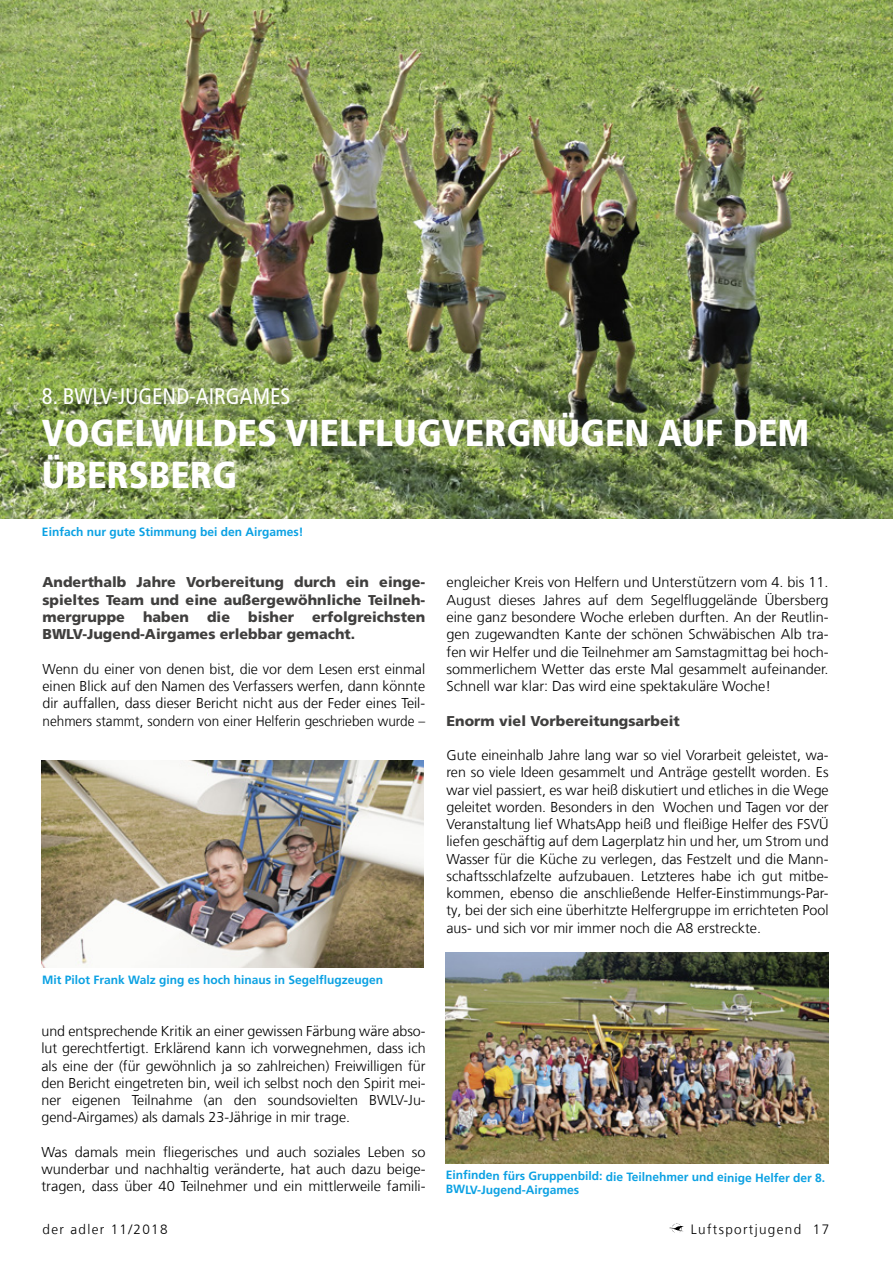
<style>
.page{position:relative;width:893px;height:1263px;background:#fff}
.page>*{position:absolute;margin:0;border:0;box-sizing:border-box;transform-origin:0 0}
.t1{font:900 condensed 37.5px/42px "Frutiger LT Com";color:#fff}
.t2{font:condensed 22.5px "Frutiger LT Com";color:#fff}
.t3{font:300 14.25px/17.2px "Frutiger LT Com";color:#000;text-align:justify}
.t4{font:900 14.25px/17.2px "Frutiger LT Com";color:#403f3e;text-align:justify}
.t5{font:300 13.5px "Frutiger LT Com";letter-spacing:.1em;color:#000}
.t6{font:700 12px/13.2px "Frutiger LT Com";color:#0ba1e3}
</style>
<div class="page">
<img style="left:669px;top:1223px;width:15px;height:10px">
<img style="left:0;top:0;width:893px;height:518px">
<img style="left:41px;top:760px;width:383px;height:207px">
<img style="left:446px;top:953px;width:382px;height:210px">
<h2 class="t2" style="left:42px;top:383px;width:250px">8. BWLV-JUGEND-AIRGAMES</h2>
<h1 class="t1" style="left:42px;top:412px;width:769px">VOGELWILDES VIELFLUGVERGNÜGEN AUF DEM<br>ÜBERSBERG</h1>
<p class="t6" style="left:42px;top:526px;width:263px">Einfach nur gute Stimmung bei den Airgames!</p>
<p class="t4" style="left:43px;top:575px;width:384px">Anderthalb Jahre Vorbereitung durch ein einge&shy;spieltes Team und eine außergewöhnliche Teilneh&shy;mergruppe</p>
<p class="t4" style="left:43px;top:609px;width:384px;text-indent:270px">erfolgreichsten<br>BWLV-Jugend-Airgames erlebbar gemacht.</p>
<p class="t3" style="left:43px;top:661px;width:384px">Wenn du einer von denen bist, die vor dem Lesen erst einmal einen Blick auf den Namen des Verfassers werfen, dann könnte dir auffallen, dass dieser Bericht nicht aus der Feder eines Teil&shy;nehmers stammt, sondern von einer Helferin geschrieben wurde –</p>
<p class="t4" style="left:143px;top:609px;width:47px">haben</p>
<p class="t4" style="left:207px;top:609px;width:24px">die</p>
<p class="t4" style="left:248px;top:609px;width:47px">bisher</p>
<p class="t6" style="left:42px;top:973px;width:342px">Mit Pilot Frank Walz ging es hoch hinaus in Segelflugzeugen</p>
<p class="t3" style="left:41px;top:1023px;width:386px">und entsprechende Kritik an einer gewissen Färbung wäre abso&shy;lut gerechtfertigt. Erklärend kann ich vorwegnehmen, dass ich als eine der (für gewöhnlich ja so zahlreichen) Freiwilligen für den Bericht eingetreten bin, weil ich selbst noch den Spirit mei&shy;ner eigenen Teilnahme (an den soundsovielten BWLV-Ju&shy;gend-Airgames) als damals 23-Jährige in mir trage.</p>
<p class="t3" style="left:41px;top:1143px;width:386px">Was damals mein fliegerisches und auch soziales Leben so wunderbar und nachhaltig veränderte, hat auch dazu beige&shy;tragen, dass über 40 Teilnehmer und ein mittlerweile famili-</p>
<p class="t3" style="left:446px;top:574px;width:384px">engleicher Kreis von Helfern und Unterstützern vom 4. bis 11.<br>August dieses Jahres auf dem Segelfluggelände Übersberg eine ganz besondere Woche erleben durften. An der Reutlin&shy;gen zugewandten Kante der schönen Schwäbischen Alb tra&shy;fen wir Helfer und die Teilnehmer am Samstagmittag bei hoch&shy;sommerlichem Wetter das erste Mal gesammelt aufeinander.<br>Schnell war klar: Das wird eine spektakuläre Woche!</p>
<p class="t4" style="left:446px;top:713px;width:235px">Enorm viel Vorbereitungsarbeit</p>
<p class="t3" style="left:446px;top:747px;width:384px">Gute eineinhalb Jahre lang war so viel Vorarbeit geleistet, wa&shy;ren so viele Ideen gesammelt und Anträge gestellt worden. Es war viel passiert, es war heiß diskutiert und etliches in die Wege geleitet worden. Besonders in den Wochen und Tagen vor der Veranstaltung lief WhatsApp heiß und fleißige Helfer des FSVÜ liefen geschäftig auf dem Lagerplatz hin und her, um Strom und Wasser für die Küche zu verlegen, das Festzelt und die Mann&shy;schaftsschlafzelte aufzubauen. Letzteres habe ich gut mitbe&shy;kommen, ebenso die anschließende Helfer-Einstimmungs-Par&shy;ty, bei der sich eine überhitzte Helfergruppe im errichteten Pool aus- und sich vor mir immer noch die A8 erstreckte.</p>
<p class="t6" style="left:446px;top:1170px;width:381px">Einfinden fürs Gruppenbild: die Teilnehmer und einige Helfer der 8.<br>BWLV-Jugend-Airgames</p>
<p class="t5" style="left:43px;top:1221px;width:127px">der adler 11/2018</p>
<p class="t5" style="left:691px;top:1222px;width:140px">Luftsportjugend 17</p>
</div>
